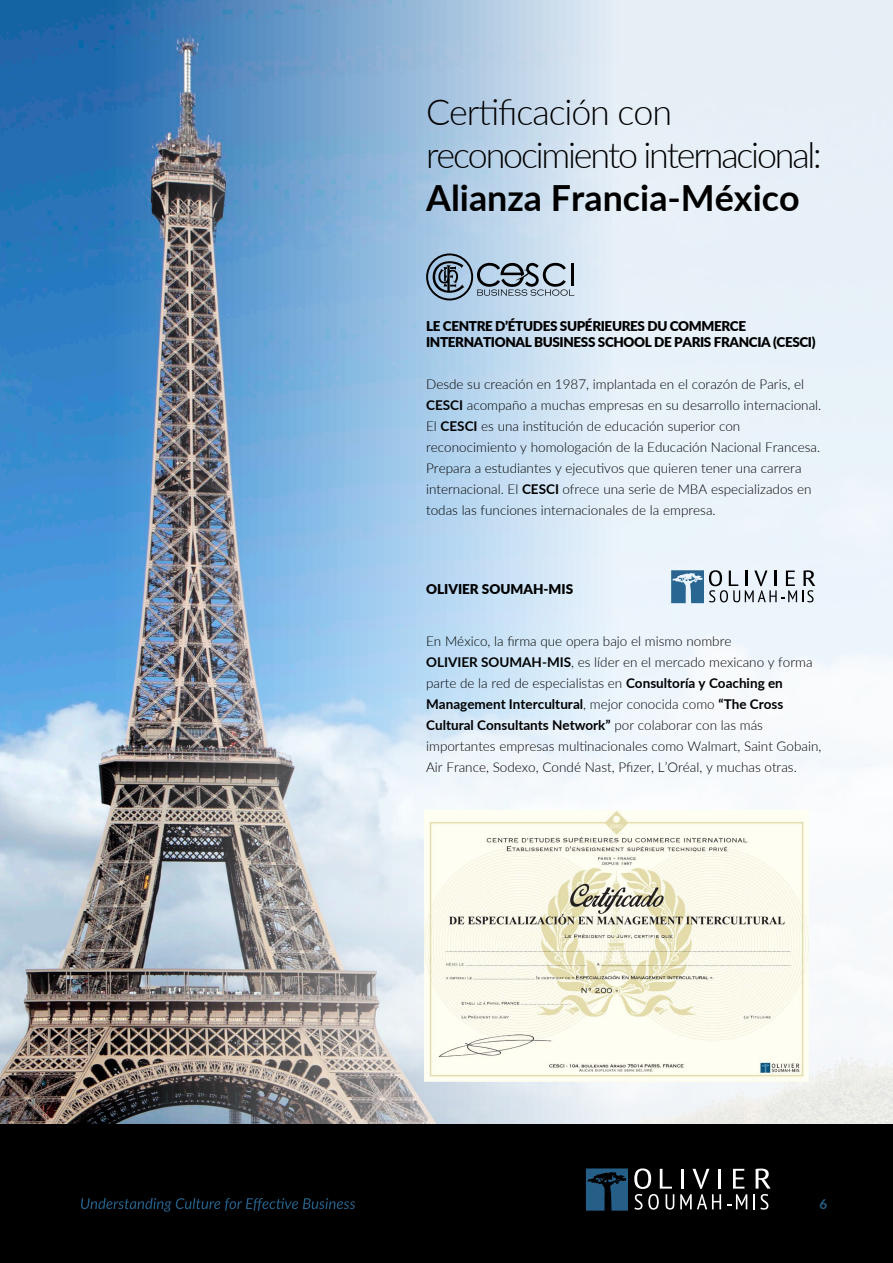
<style>
.page{position:relative;width:893px;height:1263px;background:#fff}
.page>*{position:absolute;margin:0;border:0;box-sizing:border-box;transform-origin:0 0}
.t1{font:300 36px/43.2px "Lato";letter-spacing:-.06em;color:#000}
.t2{font:700 36px "Lato";color:#000}
.t3{font:300 13.5px/21px "Lato";color:#000}
.t4{font:900 13.5px/16.2px "Lato";letter-spacing:-.03em;color:#000}
.t5{font:900 13.5px "Lato";color:#000}
.t6{font:700 13.5px "Lato";color:#255f87}
.s1{font-weight:700}
</style>
<div class="page">
<img style="left:0;top:0;width:893px;height:1125px">
<img style="left:424px;top:810px;width:385px;height:272px">
<svg style="left:426px;top:253px;width:148px;height:47px;background:#93a7b8"></svg>
<svg style="left:671px;top:570px;width:144px;height:33px;background:#a4b4c1"></svg>
<div style="left:0;top:1125px;width:893px;height:138px;background:#000"></div>
<svg style="left:586px;top:1168px;width:42px;height:42px"></svg>
<svg style="left:733px;top:1169px;width:11px;height:19px"></svg>
<svg style="left:756px;top:1168px;width:15px;height:20px"></svg>
<svg style="left:634px;top:1168px;width:40px;height:41px"></svg>
<svg style="left:680px;top:1169px;width:41px;height:40px"></svg>
<svg style="left:727px;top:1194px;width:20px;height:15px"></svg>
<svg style="left:753px;top:1194px;width:15px;height:15px"></svg>
<svg style="left:81px;top:1198px;width:274px;height:14px"></svg>
<h1 class="t1" style="left:426px;top:89px;width:397px">Certificación con reconocimiento internacional:</h1>
<h1 class="t2" style="left:426px;top:172px;width:375px">Alianza Francia-México</h1>
<p class="t4" style="left:426px;top:317px;width:391px">LE CENTRE D’ÉTUDES SUPÉRIEURES DU COMMERCE<br>INTERNATIONAL BUSINESS SCHOOL DE PARIS FRANCIA (CESCI)</p>
<p class="t3" style="left:426px;top:373px;width:397px">Desde su creación en 1987, implantada en el corazón de Paris, el <span class="s1">CESCI</span> acompaño a muchas empresas en su desarrollo internacional.<br>El <span class="s1">CESCI</span> es una institución de educación superior con reconocimiento y homologación de la Educación Nacional Francesa.<br>Prepara a estudiantes y ejecutivos que quieren tener una carrera internacional. El <span class="s1">CESCI</span> ofrece una serie de MBA especializados en todas las funciones internacionales de la empresa.</p>
<p class="t5" style="left:426px;top:579px;width:149px">OLIVIER SOUMAH-MIS</p>
<p class="t3" style="left:426px;top:630px;width:397px">En México, la firma que opera bajo el mismo nombre<br><span class="s1">OLIVIER SOUMAH-MIS</span>, es líder en el mercado mexicano y forma parte de la red de especialistas en <span class="s1">Consultoría y Coaching en Management Intercultural</span>, mejor conocida como <span class="s1">“The Cross Cultural Consultants Network”</span> por colaborar con las más importantes empresas multinacionales como Walmart, Saint Gobain, Air France, Sodexo, Condé Nast, Pfizer, L’Oréal, y muchas otras.</p>
<p class="t6" style="left:820px;top:1194px;width:9px">6</p>
</div>
